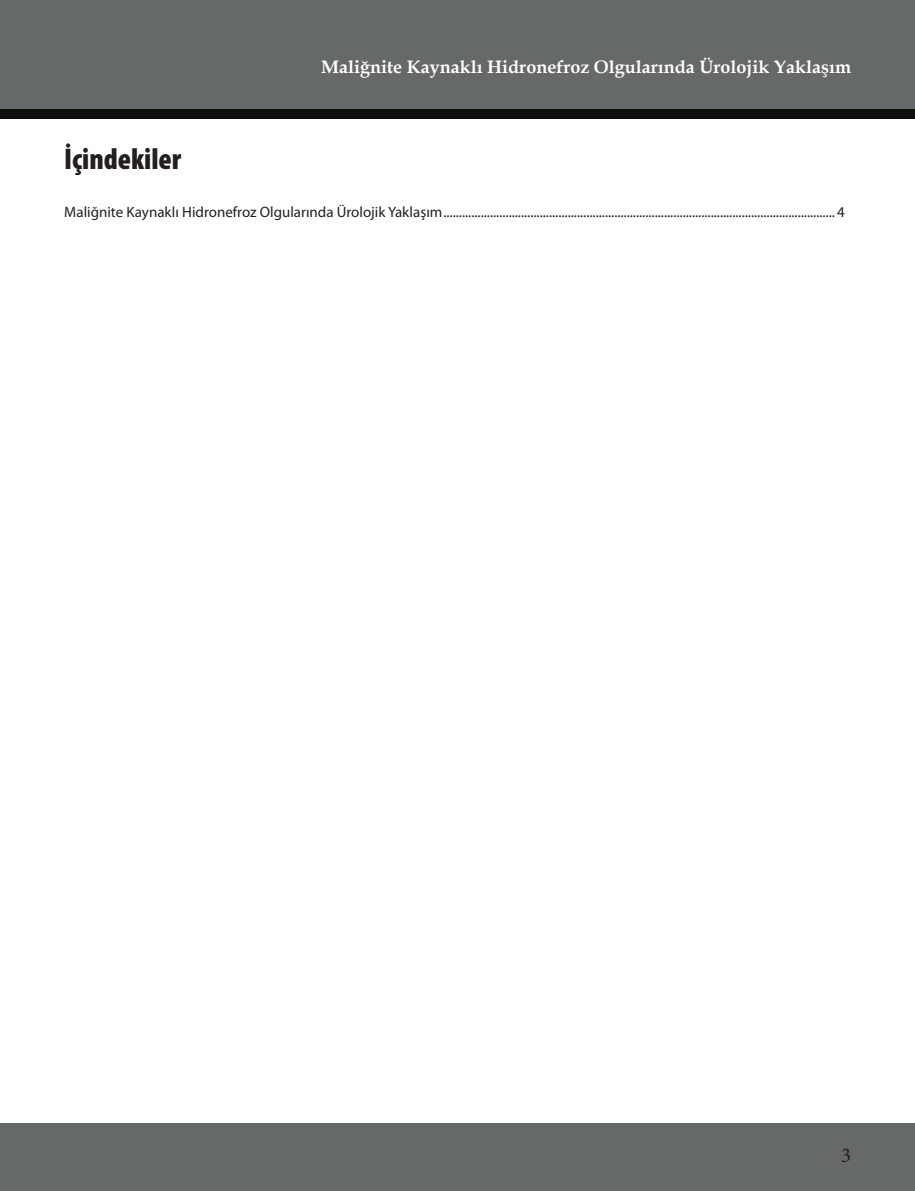
<style>
.page{position:relative;width:915px;height:1191px;background:#fff}
.page>*{position:absolute;margin:0;border:0;box-sizing:border-box;transform-origin:0 0}
.t1{font:900 condensed 30px "Myriad Pro";color:#231f20}
.t2{font:21px "Minion Pro";color:#231f20}
.t3{font:700 18px "Book Antiqua";color:#fff}
.t4{font:15px "Myriad Pro";color:#231f20}
</style>
<div class="page">
<div style="left:0;top:1123px;width:914px;height:68px;background:#666969"></div>
<div style="left:0;top:0;width:914px;height:109px;background:#666969"></div>
<div style="left:0;top:109px;width:914px;height:10px;background:#10100d"></div>
<p class="t3" style="left:321px;top:54px;width:531px">Maliğnite Kaynaklı Hidronefroz Olgularında Ürolojik Yaklaşım</p>
<h1 class="t1" style="left:64px;top:142px;width:118px">İçindekiler</h1>
<p class="t4" style="left:64px;top:203px;width:781px">Maliğnite Kaynaklı Hidronefroz Olgularında Ürolojik Yaklaşım.............................................................................................................................. 4</p>
<h2 class="t2" style="left:840px;top:1140px;width:12px">3</h2>
</div>
